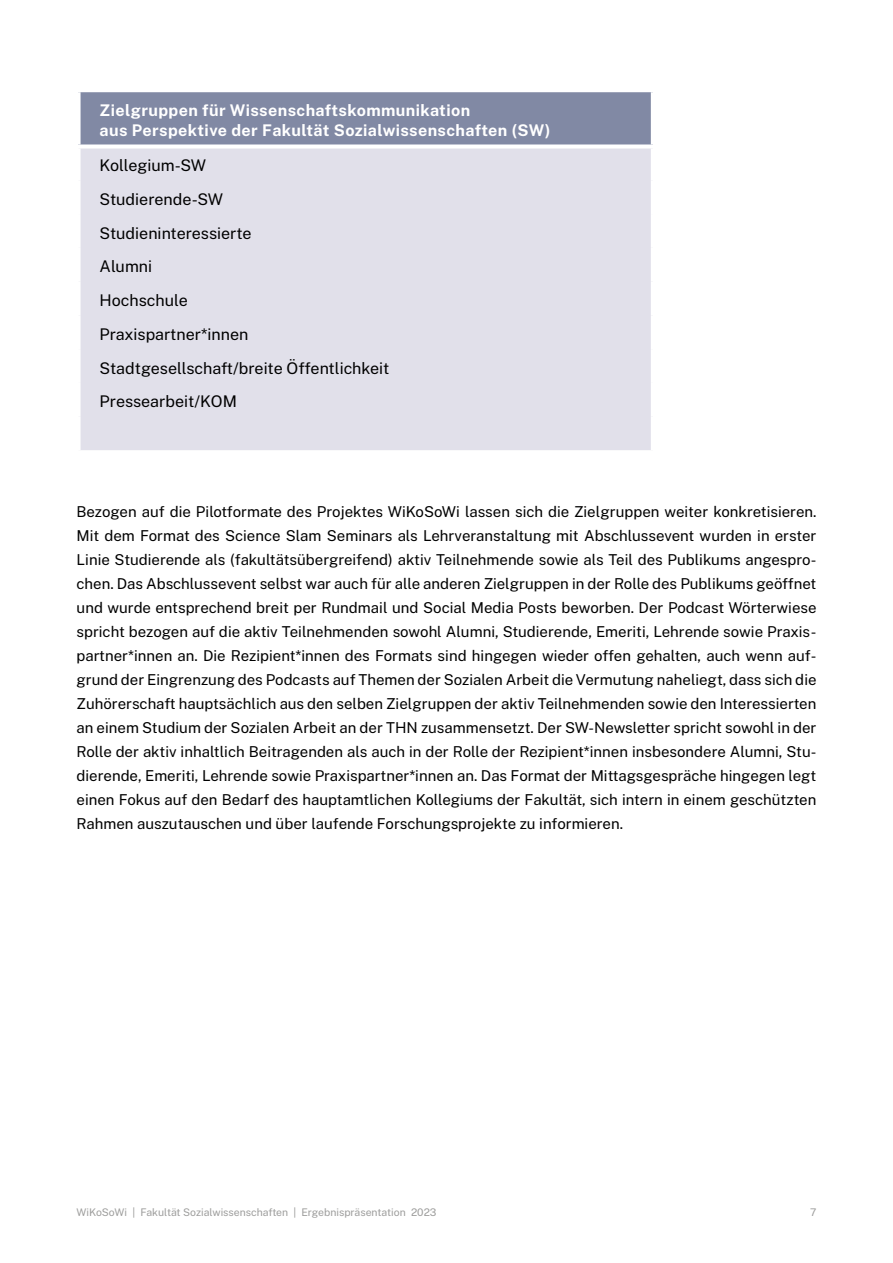
<style>
.page{position:relative;width:893px;height:1263px;background:#fff}
.page>*{position:absolute;margin:0;border:0;box-sizing:border-box;transform-origin:0 0}
.t1{font:16.05px/33.8px "Public Sans";color:#000}
.t2{font:700 16.05px/19px "Public Sans";letter-spacing:.025em;color:#fff}
.t3{font:15px/24px "Public Sans";color:#000;text-align:justify}
.t4{font:10.5px "Public Sans";color:#9d9d9c}
</style>
<div class="page">
<div style="left:79px;top:90px;width:574px;height:56px;background:#8189a4"></div>
<div style="left:81px;top:148px;width:570px;height:302px;background:#e1e0ea"></div>
<svg style="left:80px;top:148px;width:1px;height:32px"></svg>
<svg style="left:80px;top:180px;width:1px;height:34px"></svg>
<svg style="left:80px;top:214px;width:1px;height:34px"></svg>
<svg style="left:80px;top:248px;width:1px;height:34px"></svg>
<svg style="left:80px;top:282px;width:1px;height:33px"></svg>
<svg style="left:80px;top:315px;width:1px;height:34px"></svg>
<svg style="left:80px;top:349px;width:1px;height:34px"></svg>
<svg style="left:80px;top:383px;width:1px;height:34px"></svg>
<svg style="left:80px;top:417px;width:1px;height:33px"></svg>
<hr style="left:77px;top:88px;width:578px;height:4px;background:#fff">
<svg style="left:78px;top:92px;width:3px;height:52px"></svg>
<hr style="left:651px;top:92px;width:4px;height:52px;background:#fff">
<svg style="left:78px;top:144px;width:575px;height:2px"></svg>
<p class="t2" style="left:100px;top:100px;width:453px">Zielgruppen für Wissenschaftskommunikation<br>aus Perspektive der Fakultät Sozialwissenschaften (SW)</p>
<p class="t1" style="left:100px;top:148px;width:291px">Kollegium-SW<br>Studierende-SW<br>Studieninteressierte<br>Alumni<br>Hochschule<br>Praxispartner*innen<br>Stadtgesellschaft/breite Öffentlichkeit<br>Pressearbeit/KOM</p>
<p class="t3" style="left:77px;top:499px;width:741px">Bezogen auf die Pilotformate des Projektes WiKoSoWi lassen sich die Zielgruppen weiter konkretisieren.<br>Mit dem Format des Science Slam Seminars als Lehrveranstaltung mit Abschlussevent wurden in erster Linie Studierende als (fakultätsübergreifend) aktiv Teilnehmende sowie als Teil des Publikums angespro&shy;chen. Das Abschlussevent selbst war auch für alle anderen Zielgruppen in der Rolle des Publikums geöffnet und wurde entsprechend breit per Rundmail und Social Media Posts beworben. Der Podcast Wörterwiese spricht bezogen auf die aktiv Teilnehmenden sowohl Alumni, Studierende, Emeriti, Lehrende sowie Praxis&shy;partner*innen an. Die Rezipient*innen des Formats sind hingegen wieder offen gehalten, auch wenn auf&shy;grund der Eingrenzung des Podcasts auf Themen der Sozialen Arbeit die Vermutung naheliegt, dass sich die Zuhörerschaft hauptsächlich aus den selben Zielgruppen der aktiv Teilnehmenden sowie den Interessierten an einem Studium der Sozialen Arbeit an der THN zusammensetzt. Der SW-Newsletter spricht sowohl in der Rolle der aktiv inhaltlich Beitragenden als auch in der Rolle der Rezipient*innen insbesondere Alumni, Stu&shy;dierende, Emeriti, Lehrende sowie Praxispartner*innen an. Das Format der Mittagsgespräche hingegen legt einen Fokus auf den Bedarf des hauptamtlichen Kollegiums der Fakultät, sich intern in einem geschützten Rahmen auszutauschen und über laufende Forschungsprojekte zu informieren.</p>
<p class="t4" style="left:77px;top:1205px;width:361px">WiKoSoWi | Fakultät Sozialwissenschaften | Ergebnispräsentation 2023</p>
<p class="t4" style="left:810px;top:1205px;width:8px">7</p>
</div>
